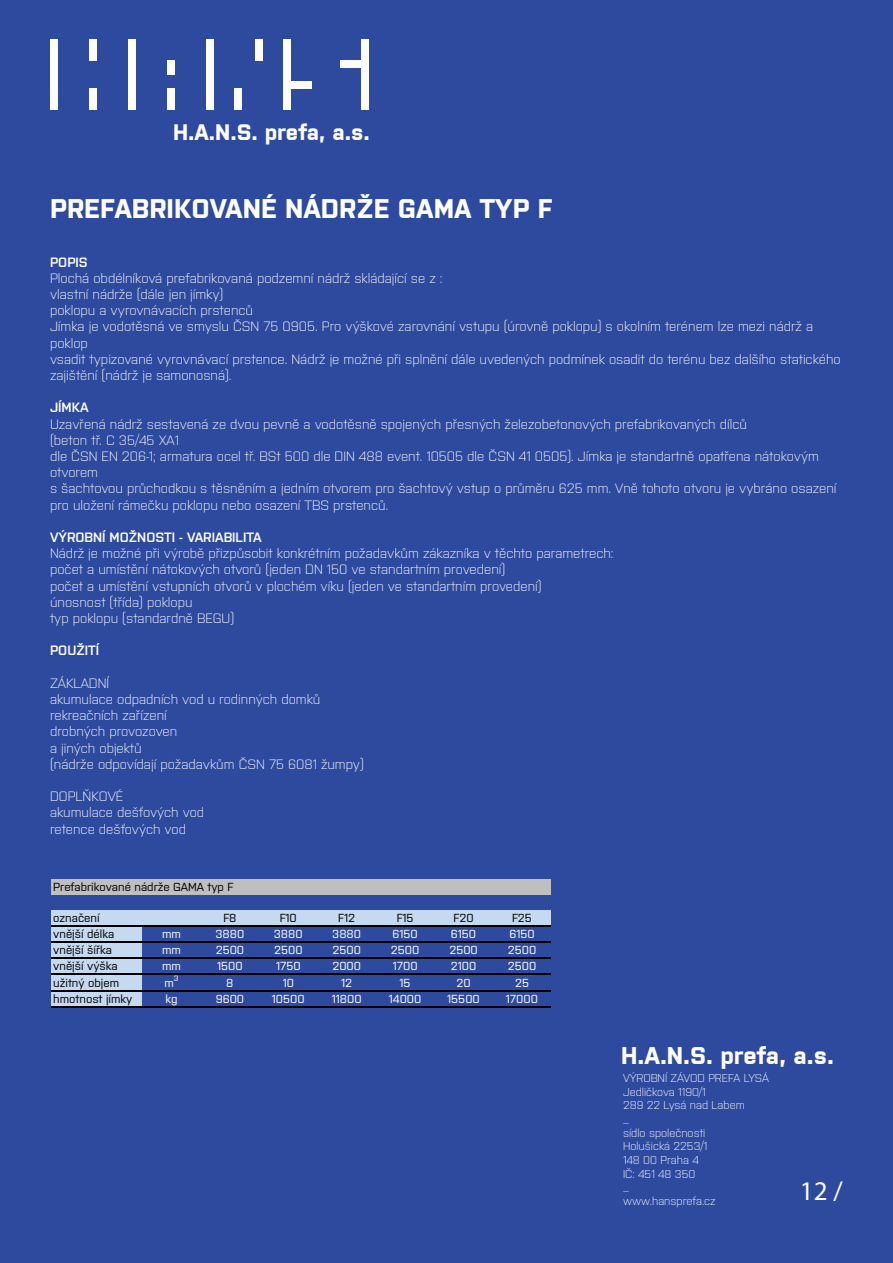
<style>
.page{position:relative;width:893px;height:1263px;background:#2d4a9f}
.page>*{position:absolute;margin:0;border:0;box-sizing:border-box;transform-origin:0 0}
.t1{font:700 27px "Purista";color:#fff}
.t2{font:27px "Myriad Pro";color:#fff}
.t3{font:700 24.15px "Purista";color:#fff}
.t4{font:700 22.35px "Purista";color:#fff}
.t5{font:300 13.5px/16.2px "Purista";color:#fff}
.t6{font:600 13.5px "Purista";color:#fff}
.t7{font:500 11.7px "Purista";color:#fff}
.t8{font:500 11.7px "Purista";color:#000}
.t9{font:300 11.4px/13.6px "Purista";color:#fff}
.t10{font:500 7.8px "Purista";color:#fff}
</style>
<div class="page">
<div style="left:90px;top:39px;width:7px;height:21px;background:#fff"></div>
<div style="left:90px;top:89px;width:7px;height:21px;background:#fff"></div>
<div style="left:167px;top:89px;width:7px;height:21px;background:#fff"></div>
<div style="left:167px;top:60px;width:7px;height:14px;background:#fff"></div>
<div style="left:234px;top:89px;width:7px;height:21px;background:#fff"></div>
<div style="left:289px;top:82px;width:23px;height:7px;background:#fff"></div>
<div style="left:340px;top:60px;width:21px;height:7px;background:#fff"></div>
<div style="left:255px;top:39px;width:8px;height:21px;background:#fff"></div>
<div style="left:128px;top:39px;width:8px;height:71px;background:#fff"></div>
<div style="left:206px;top:39px;width:7px;height:71px;background:#fff"></div>
<div style="left:284px;top:39px;width:7px;height:71px;background:#fff"></div>
<div style="left:361px;top:39px;width:7px;height:71px;background:#fff"></div>
<div style="left:51px;top:39px;width:7px;height:71px;background:#fff"></div>
<div style="left:51px;top:879px;width:500px;height:16px;background:#bfbfbf"></div>
<div style="left:51px;top:910px;width:500px;height:16px;background:#c5d9f1"></div>
<div style="left:51px;top:926px;width:91px;height:81px;background:#c5d9f1"></div>
<hr style="left:51px;top:926px;width:500px;height:1px;background:#000">
<hr style="left:51px;top:942px;width:500px;height:1px;background:#000">
<hr style="left:51px;top:957px;width:500px;height:1px;background:#000">
<hr style="left:51px;top:973px;width:500px;height:1px;background:#000">
<hr style="left:51px;top:991px;width:500px;height:1px;background:#000">
<hr style="left:51px;top:1006px;width:500px;height:2px;background:#000">
<h3 class="t4" style="left:173px;top:115px;width:198px">H.A.N.S. prefa, a.s.</h3>
<h1 class="t1" style="left:50px;top:189px;width:503px">PREFABRIKOVANÉ NÁDRŽE GAMA TYP F</h1>
<p class="t6" style="left:50px;top:252px;width:39px">POPIS</p>
<p class="t5" style="left:50px;top:269px;width:792px">Plochá obdélníková prefabrikovaná podzemní nádrž skládající se z :<br>vlastní nádrže (dále jen jímky)<br>poklopu a vyrovnávacích prstenců<br>Jímka je vodotěsná ve smyslu ČSN 75 0905. Pro výškové zarovnání vstupu (úrovně poklopu) s okolním terénem lze mezi nádrž a poklop<br>vsadit typizované vyrovnávací prstence. Nádrž je možné při splnění dále uvedených podmínek osadit do terénu bez dalšího statického zajištění (nádrž je samonosná).</p>
<p class="t6" style="left:50px;top:398px;width:40px">JÍMKA</p>
<p class="t5" style="left:50px;top:415px;width:788px">Uzavřená nádrž sestavená ze dvou pevně a vodotěsně spojených přesných železobetonových prefabrikovaných dílců<br>(beton tř. C 35/45 XA1<br>dle ČSN EN 206-1; armatura ocel tř. BSt 500 dle DIN 488 event. 10505 dle ČSN 41 0505). Jímka je standartně opatřena nátokovým otvorem<br>s šachtovou průchodkou s těsněním a jedním otvorem pro šachtový vstup o průměru 625 mm. Vně tohoto otvoru je vybráno osazení pro uložení rámečku poklopu nebo osazení TBS prstenců.</p>
<p class="t6" style="left:50px;top:527px;width:213px">VÝROBNÍ MOŽNOSTI - VARIABILITA</p>
<p class="t5" style="left:50px;top:544px;width:565px">Nádrž je možné při výrobě přizpůsobit konkrétním požadavkům zákazníka v těchto parametrech: počet a umístění nátokových otvorů (jeden DN 150 ve standartním provedení)<br>počet a umístění vstupních otvorů v plochém víku (jeden ve standartním provedení)<br>únosnost (třída) poklopu<br>typ poklopu (standardně BEGU)</p>
<p class="t6" style="left:50px;top:641px;width:51px">POUŽITÍ</p>
<p class="t5" style="left:50px;top:674px;width:315px">ZÁKLADNÍ<br>akumulace odpadních vod u rodinných domků rekreačních zařízení<br>drobných provozoven<br>a jiných objektů<br>(nádrže odpovídají požadavkům ČSN 75 6081 žumpy)</p>
<p class="t5" style="left:50px;top:787px;width:156px">DOPLŇKOVÉ<br>akumulace dešťových vod retence dešťových vod</p>
<p class="t8" style="left:53px;top:878px;width:182px">Prefabrikované nádrže GAMA typ F</p>
<p class="t8" style="left:53px;top:910px;width:48px">označení</p>
<p class="t8" style="left:223px;top:910px;width:15px">F8</p>
<p class="t8" style="left:280px;top:910px;width:19px">F10</p>
<p class="t8" style="left:338px;top:910px;width:18px">F12</p>
<p class="t8" style="left:397px;top:910px;width:18px">F15</p>
<p class="t8" style="left:454px;top:910px;width:22px">F20</p>
<p class="t8" style="left:512px;top:910px;width:21px">F25</p>
<p class="t8" style="left:53px;top:925px;width:63px">vnější délka</p>
<p class="t7" style="left:162px;top:925px;width:20px">mm</p>
<p class="t7" style="left:215px;top:925px;width:30px">3880</p>
<p class="t7" style="left:274px;top:925px;width:30px">3880</p>
<p class="t7" style="left:332px;top:925px;width:30px">3880</p>
<p class="t7" style="left:392px;top:925px;width:27px">6150</p>
<p class="t7" style="left:451px;top:925px;width:27px">6150</p>
<p class="t7" style="left:509px;top:925px;width:27px">6150</p>
<p class="t8" style="left:53px;top:941px;width:60px">vnější šířka</p>
<p class="t7" style="left:162px;top:941px;width:20px">mm</p>
<p class="t7" style="left:216px;top:941px;width:30px">2500</p>
<p class="t7" style="left:274px;top:941px;width:30px">2500</p>
<p class="t7" style="left:332px;top:941px;width:30px">2500</p>
<p class="t7" style="left:391px;top:941px;width:30px">2500</p>
<p class="t7" style="left:449px;top:941px;width:30px">2500</p>
<p class="t7" style="left:508px;top:941px;width:30px">2500</p>
<p class="t8" style="left:53px;top:957px;width:66px">vnější výška</p>
<p class="t7" style="left:162px;top:957px;width:20px">mm</p>
<p class="t7" style="left:217px;top:957px;width:27px">1500</p>
<p class="t7" style="left:276px;top:957px;width:26px">1750</p>
<p class="t7" style="left:332px;top:957px;width:30px">2000</p>
<p class="t7" style="left:393px;top:957px;width:26px">1700</p>
<p class="t7" style="left:451px;top:957px;width:27px">2100</p>
<p class="t7" style="left:508px;top:957px;width:30px">2500</p>
<p class="t8" style="left:53px;top:975px;width:67px">užitný objem</p>
<p class="t7" style="left:164px;top:974px;width:11px">m</p>
<p class="t10" style="left:174px;top:973px;width:6px">3</p>
<p class="t7" style="left:226px;top:974px;width:9px">8</p>
<p class="t7" style="left:283px;top:974px;width:13px">10</p>
<p class="t7" style="left:341px;top:974px;width:13px">12</p>
<p class="t7" style="left:400px;top:974px;width:13px">15</p>
<p class="t7" style="left:456px;top:974px;width:16px">20</p>
<p class="t7" style="left:515px;top:974px;width:16px">25</p>
<p class="t8" style="left:53px;top:990px;width:81px">hmotnost jímky</p>
<p class="t7" style="left:165px;top:990px;width:14px">kg</p>
<p class="t7" style="left:216px;top:990px;width:30px">9600</p>
<p class="t7" style="left:272px;top:990px;width:34px">10500</p>
<p class="t7" style="left:332px;top:990px;width:31px">11800</p>
<p class="t7" style="left:389px;top:990px;width:34px">14000</p>
<p class="t7" style="left:447px;top:990px;width:34px">15500</p>
<p class="t7" style="left:506px;top:990px;width:34px">17000</p>
<h2 class="t3" style="left:621px;top:1038px;width:214px">H.A.N.S. prefa, a.s.</h2>
<p class="t9" style="left:623px;top:1070px;width:147px">VÝROBNÍ ZÁVOD PREFA LYSÁ<br>Jedličkova 1190/1<br>289 22 Lysá nad Labem<br>_<br>sídlo společnosti<br>Holušická 2253/1<br>148 00 Praha 4<br>IČ: 451 48 350<br>_<br>www.hansprefa.cz</p>
<h1 class="t2" style="left:800px;top:1174px;width:44px">12 /</h1>
</div>
